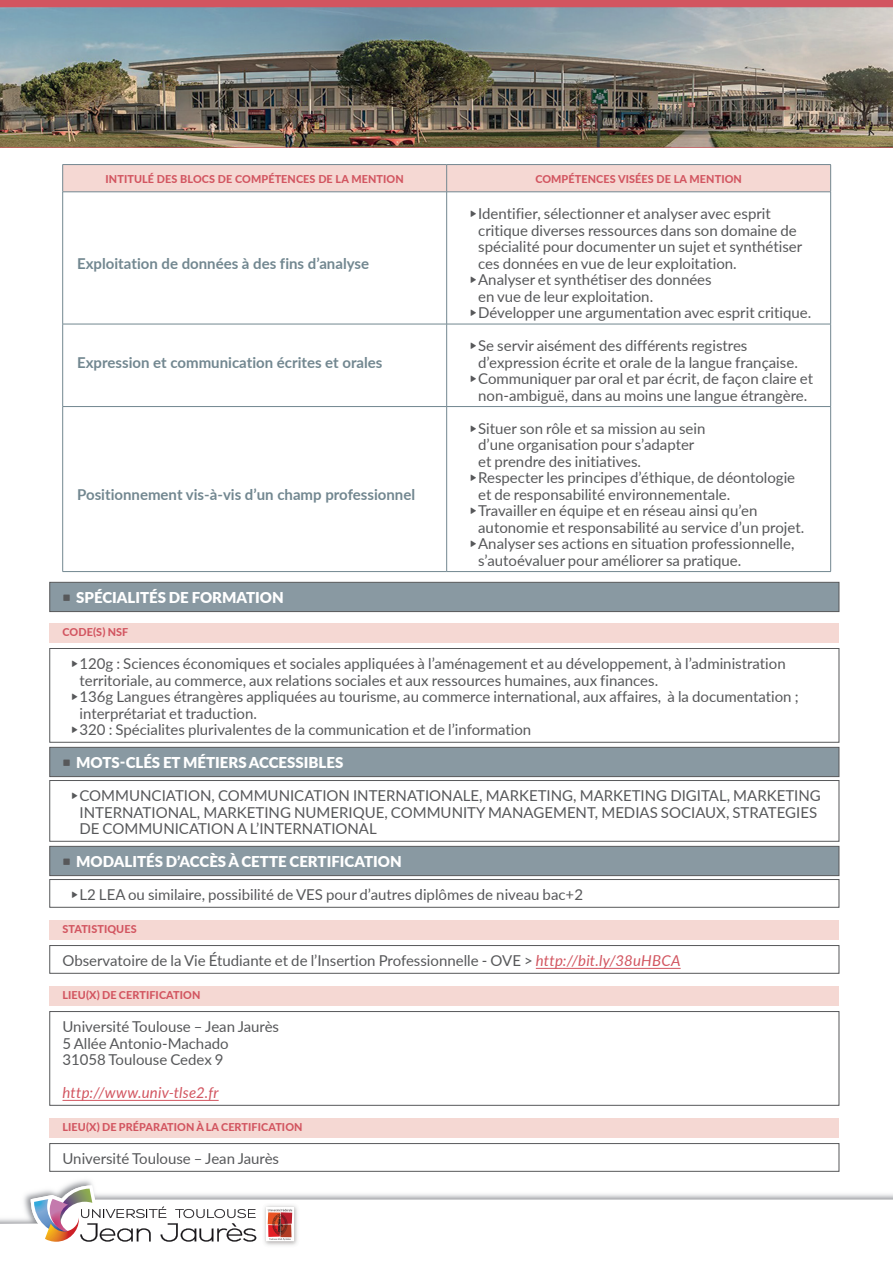
<style>
.page{position:relative;width:893px;height:1263px;background:#fff}
.page>*{position:absolute;margin:0;border:0;box-sizing:border-box;transform-origin:0 0}
.Texte_encadré{font:15px/16.5px "Lato";color:#57585a}
.Bloc_de_competence{font:700 15px "Lato";color:#728790}
.t1{font:900 15px "Lato";color:#fff}
.Texte_encadré-2{font:italic 15px "Lato";letter-spacing:.015em;color:#d25560}
.Sous-rubrique_LG{font:800 10.8px "Lato";letter-spacing:.01em;color:#d25560}
.Titre_de_colonne_LG{font:800 10.8px "Lato";letter-spacing:.01em;color:#d25560}
.s1{font-family:"Entypo";font-size:21px}
.s2{font-family:"Entypo";font-weight:400;font-size:21px;color:#57585a}
.s3{font-style:italic;color:#d25560}
</style>
<div class="page">
<svg style="left:0;top:1185px;width:893px;height:54px"></svg>
<svg style="left:34px;top:1188px;width:222px;height:54px"></svg>
<img style="left:261px;top:1202px;width:40px;height:43px">
<svg style="left:266px;top:1207px;width:28px;height:34px"></svg>
<svg style="left:268px;top:1209px;width:24px;height:31px"></svg>
<div style="left:50px;top:582px;width:789px;height:30px;background:#8999a2;border:1px solid #57585a"></div>
<div style="left:50px;top:623px;width:789px;height:19px;background:#f5d8d3"></div>
<div style="left:50px;top:648px;width:789px;height:94px;border:1px solid #57585a"></div>
<div style="left:50px;top:747px;width:789px;height:30px;background:#8999a2;border:1px solid #57585a"></div>
<div style="left:50px;top:780px;width:789px;height:61px;border:1px solid #57585a"></div>
<div style="left:50px;top:846px;width:789px;height:30px;background:#8999a2;border:1px solid #57585a"></div>
<div style="left:50px;top:879px;width:789px;height:28px;border:1px solid #57585a"></div>
<div style="left:50px;top:920px;width:789px;height:19px;background:#f5d8d3"></div>
<div style="left:50px;top:945px;width:789px;height:28px;border:1px solid #57585a"></div>
<hr style="left:536px;top:968px;width:145px;height:1px;background:#d25560">
<div style="left:50px;top:986px;width:789px;height:19px;background:#f5d8d3"></div>
<div style="left:50px;top:1011px;width:789px;height:94px;border:1px solid #57585a"></div>
<hr style="left:63px;top:1100px;width:156px;height:1px;background:#d25560">
<div style="left:50px;top:1118px;width:789px;height:19px;background:#f5d8d3"></div>
<div style="left:50px;top:1143px;width:789px;height:28px;border:1px solid #57585a"></div>
<hr style="left:63px;top:324px;width:384px;height:1px;background:#728790">
<hr style="left:447px;top:324px;width:384px;height:1px;background:#728790">
<hr style="left:830px;top:192px;width:1px;height:132px;background:#728790">
<hr style="left:830px;top:324px;width:1px;height:82px;background:#728790">
<hr style="left:447px;top:406px;width:384px;height:1px;background:#728790">
<hr style="left:830px;top:407px;width:1px;height:164px;background:#728790">
<hr style="left:447px;top:571px;width:384px;height:1px;background:#728790">
<hr style="left:63px;top:164px;width:384px;height:1px;background:#728790">
<hr style="left:447px;top:164px;width:384px;height:1px;background:#728790">
<svg style="left:62px;top:165px;width:769px;height:27px;background:#f0d5d0"></svg>
<hr style="left:63px;top:192px;width:384px;height:1px;background:#728790">
<hr style="left:447px;top:192px;width:384px;height:1px;background:#728790">
<hr style="left:62px;top:192px;width:1px;height:132px;background:#728790">
<hr style="left:446px;top:192px;width:1px;height:132px;background:#728790">
<hr style="left:62px;top:324px;width:1px;height:82px;background:#728790">
<hr style="left:446px;top:324px;width:1px;height:82px;background:#728790">
<hr style="left:63px;top:406px;width:384px;height:1px;background:#728790">
<hr style="left:62px;top:407px;width:1px;height:164px;background:#728790">
<hr style="left:446px;top:407px;width:1px;height:164px;background:#728790">
<hr style="left:63px;top:571px;width:384px;height:1px;background:#728790">
<div style="left:0;top:0;width:893px;height:147px;background:#d25560"></div>
<img style="left:0;top:7px;width:893px;height:140px">
<p class="Titre_de_colonne_LG" style="left:106px;top:171px;width:300px">INTITULÉ DES BLOCS DE COMPÉTENCES DE LA MENTION</p>
<p class="Titre_de_colonne_LG" style="left:535px;top:171px;width:208px">COMPÉTENCES VISÉES DE LA MENTION</p>
<p class="Bloc_de_competence" style="left:77px;top:252px;width:293px">Exploitation de données à des fins d’analyse</p>
<p class="Bloc_de_competence" style="left:77px;top:351px;width:307px">Expression et communication écrites et orales</p>
<p class="Bloc_de_competence" style="left:77px;top:483px;width:339px">Positionnement vis-à-vis d’un champ professionnel</p>
<p class="Texte_encadré" style="left:478px;top:205px;width:326px;text-indent:-9px"><span class="s1">{</span>Identifier, sélectionner et analyser avec esprit critique diverses ressources dans son domaine de spécialité pour documenter un sujet et synthétiser ces données en vue de leur exploitation.</p>
<p class="Texte_encadré" style="left:478px;top:271px;width:235px;text-indent:-9px"><span class="s1">{</span>Analyser et synthétiser des données en vue de leur exploitation.</p>
<p class="Texte_encadré" style="left:470px;top:304px;width:343px"><span class="s1">{</span>Développer une argumentation avec esprit critique.</p>
<p class="Texte_encadré" style="left:478px;top:337px;width:321px;text-indent:-9px"><span class="s1">{</span>Se servir aisément des différents registres d’expression écrite et orale de la langue française.</p>
<p class="Texte_encadré" style="left:470px;top:370px;width:345px;text-align:center"><span class="s1">{</span>Communiquer par oral et par écrit, de façon claire et non-ambiguë, dans au moins une langue étrangère.</p>
<p class="Texte_encadré" style="left:478px;top:419px;width:229px;text-indent:-9px"><span class="s1">{</span>Situer son rôle et sa mission au sein d’une organisation pour s’adapter et prendre des initiatives.</p>
<p class="Texte_encadré" style="left:478px;top:469px;width:318px;text-indent:-9px"><span class="s1">{</span>Respecter les principes d’éthique, de déontologie et de responsabilité environnementale.</p>
<p class="Texte_encadré" style="left:478px;top:502px;width:328px;text-indent:-9px"><span class="s1">{</span>Travailler en équipe et en réseau ainsi qu’en autonomie et responsabilité au service d’un projet.</p>
<p class="Texte_encadré" style="left:478px;top:535px;width:318px;text-indent:-9px"><span class="s1">{</span>Analyser ses actions en situation professionnelle, s’autoévaluer pour améliorer sa pratique.</p>
<p class="t1" style="left:63px;top:586px;width:223px"><span class="s2">~</span> SPÉCIALITÉS DE FORMATION</p>
<p class="Sous-rubrique_LG" style="left:63px;top:624px;width:67px">CODE(S) NSF</p>
<p class="Texte_encadré" style="left:80px;top:655px;width:708px;text-indent:-9px"><span class="s1">{</span>120g : Sciences économiques et sociales appliquées à l’aménagement et au développement, à l’administration territoriale, au commerce, aux relations sociales et aux ressources humaines, aux finances.</p>
<p class="Texte_encadré" style="left:80px;top:688px;width:721px;text-indent:-9px"><span class="s1">{</span>136g Langues étrangères appliquées au tourisme, au commerce international, aux affaires, à la documentation ; interprétariat et traduction.</p>
<p class="Texte_encadré" style="left:71px;top:721px;width:462px"><span class="s1">{</span>320 : Spécialites plurivalentes de la communication et de l’information</p>
<p class="t1" style="left:63px;top:751px;width:282px"><span class="s2">~</span> MOTS-CLÉS ET MÉTIERS ACCESSIBLES</p>
<p class="Texte_encadré" style="left:80px;top:787px;width:743px;text-indent:-9px"><span class="s1">{</span>COMMUNCIATION, COMMUNICATION INTERNATIONALE, MARKETING, MARKETING DIGITAL, MARKETING<br>INTERNATIONAL, MARKETING NUMERIQUE, COMMUNITY MANAGEMENT, MEDIAS SOCIAUX, STRATEGIES<br>DE COMMUNICATION A L’INTERNATIONAL</p>
<p class="t1" style="left:63px;top:850px;width:341px"><span class="s2">~</span> MODALITÉS D’ACCÈS À CETTE CERTIFICATION</p>
<p class="Texte_encadré" style="left:71px;top:886px;width:513px"><span class="s1">{</span>L2 LEA ou similaire, possibilité de VES pour d’autres diplômes de niveau bac+2</p>
<p class="Sous-rubrique_LG" style="left:63px;top:921px;width:76px">STATISTIQUES</p>
<p class="Texte_encadré" style="left:63px;top:952px;width:620px">Observatoire de la Vie Étudiante et de l’Insertion Professionnelle - OVE &gt; <span class="s3">http://bit.ly/38uHBCA</span></p>
<p class="Sous-rubrique_LG" style="left:63px;top:987px;width:139px">LIEU(X) DE CERTIFICATION</p>
<p class="Texte_encadré" style="left:63px;top:1018px;width:218px">Université Toulouse – Jean Jaurès</p>
<p class="Texte_encadré" style="left:63px;top:1034px;width:168px">5 Allée Antonio-Machado</p>
<p class="Texte_encadré" style="left:63px;top:1051px;width:163px">31058 Toulouse Cedex 9</p>
<p class="Texte_encadré-2" style="left:63px;top:1082px;width:158px">http://www.univ-tlse2.fr</p>
<p class="Sous-rubrique_LG" style="left:63px;top:1119px;width:242px">LIEU(X) DE PRÉPARATION À LA CERTIFICATION</p>
<p class="Texte_encadré" style="left:63px;top:1150px;width:218px">Université Toulouse – Jean Jaurès</p>
</div>
